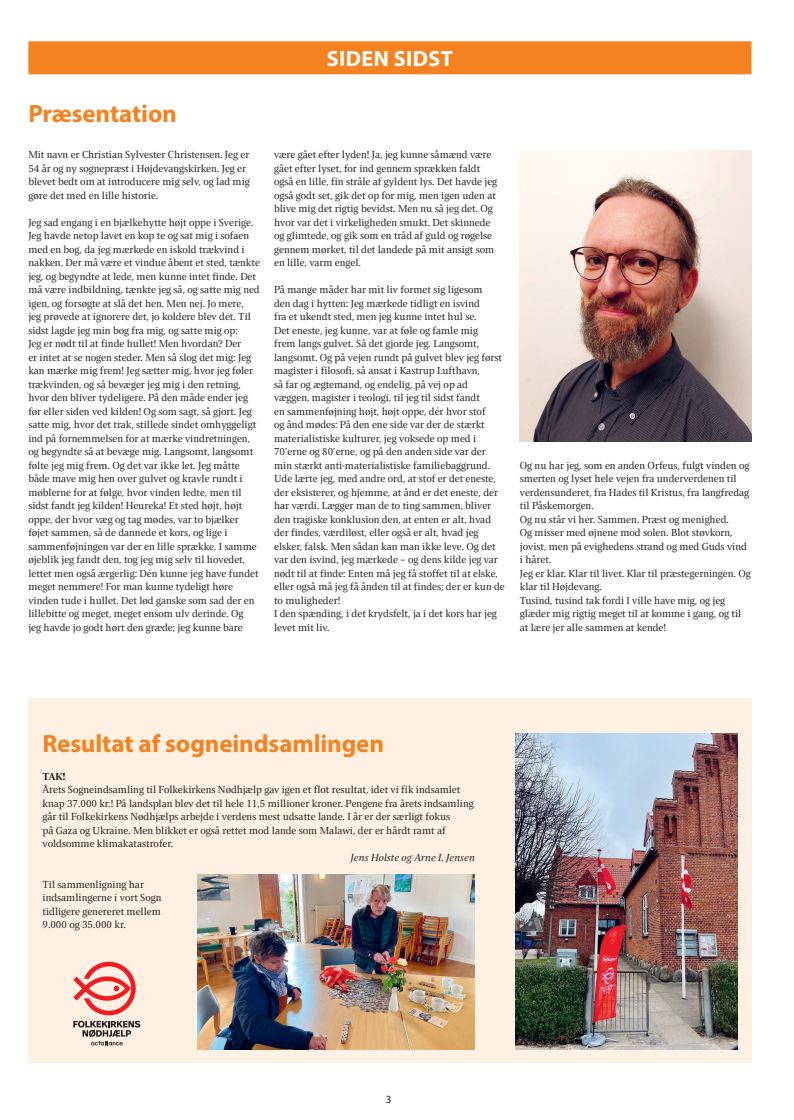
<style>
.page{position:relative;width:794px;height:1120px;background:#fff}
.page>*{position:absolute;margin:0;border:0;box-sizing:border-box;transform-origin:0 0}
.t1{font:700 25px "Myriad Pro";letter-spacing:-.005em;color:#f58220}
.t2{font:700 22px "Myriad Pro";letter-spacing:.02em;color:#fff}
.t3{font:11px/13.5px "Press Serif";color:#231f20}
.t4{font:italic 11px "Press Serif";color:#231f20}
.t5{font:700 11px "Press Serif";color:#231f20}
.t6{font:11px "Myriad Pro";color:#231f20}
</style>
<div class="page">
<div style="left:28px;top:41px;width:723px;height:33px;background:#f58220"></div>
<div style="left:28px;top:698px;width:723px;height:365px;background:#fef0e2"></div>
<svg style="left:73px;top:961px;width:67px;height:84px"></svg>
<img style="left:520px;top:151px;width:231px;height:291px">
<img style="left:515px;top:733px;width:222px;height:316px">
<img style="left:197px;top:874px;width:278px;height:175px">
<h2 class="t2" style="left:327px;top:44px;width:128px">SIDEN SIDST</h2>
<h1 class="t1" style="left:28px;top:97px;width:150px">Præsentation</h1>
<p class="t3" style="left:28px;top:148px;width:223px">Mit navn er Christian Sylvester Christensen. Jeg er 54 år og ny sognepræst i Højdevangskirken. Jeg er blevet bedt om at introducere mig selv, og lad mig gøre det med en lille historie.</p>
<p class="t3" style="left:28px;top:216px;width:233px">Jeg sad engang i en bjælkehytte højt oppe i Sverige.<br>Jeg havde netop lavet en kop te og sat mig i sofaen med en bog, da jeg mærkede en iskold trækvind i nakken. Der må være et vindue åbent et sted, tænkte jeg, og begyndte at lede, men kunne intet finde. Det må være indbildning, tænkte jeg så, og satte mig ned igen, og forsøgte at slå det hen. Men nej. Jo mere,<br>jeg prøvede at ignorere det, jo koldere blev det. Til sidst lagde jeg min bog fra mig, og satte mig op:<br>Jeg er nødt til at finde hullet! Men hvordan? Der<br>er intet at se nogen steder. Men så slog det mig: Jeg kan mærke mig frem! Jeg sætter mig, hvor jeg føler trækvinden, og så bevæger jeg mig i den retning, hvor den bliver tydeligere. På den måde ender jeg før eller siden ved kilden! Og som sagt, så gjort. Jeg satte mig, hvor det trak, stillede sindet omhyggeligt ind på fornemmelsen for at mærke vindretningen, og begyndte så at bevæge mig. Langsomt, langsomt følte jeg mig frem. Og det var ikke let. Jeg måtte både mave mig hen over gulvet og kravle rundt i møblerne for at følge, hvor vinden ledte, men til sidst fandt jeg kilden! Heureka! Et sted højt, højt oppe, der hvor væg og tag mødes, var to bjælker føjet sammen, så de dannede et kors, og lige i sammenføjningen var der en lille sprække. I samme øjeblik jeg fandt den, tog jeg mig selv til hovedet, lettet men også ærgerlig: Dén kunne jeg have fundet meget nemmere! For man kunne tydeligt høre vinden tude i hullet. Det lød ganske som sad der en lillebitte og meget, meget ensom ulv derinde. Og<br>jeg havde jo godt hørt den græde; jeg kunne bare</p>
<p class="t3" style="left:274px;top:148px;width:225px">være gået efter lyden! Ja, jeg kunne såmænd være gået efter lyset, for ind gennem sprækken faldt også en lille, fin stråle af gyldent lys. Det havde jeg også godt set, gik det op for mig, men igen uden at blive mig det rigtig bevidst. Men nu så jeg det. Og hvor var det i virkeligheden smukt. Det skinnede og glimtede, og gik som en tråd af guld og røgelse gennem mørket, til det landede på mit ansigt som en lille, varm engel.</p>
<p class="t3" style="left:274px;top:283px;width:232px">På mange måder har mit liv formet sig ligesom<br>den dag i hytten: Jeg mærkede tidligt en isvind<br>fra et ukendt sted, men jeg kunne intet hul se.<br>Det eneste, jeg kunne, var at føle og famle mig<br>frem langs gulvet. Så det gjorde jeg. Langsomt, langsomt. Og på vejen rundt på gulvet blev jeg først magister i filosofi, så ansat i Kastrup Lufthavn,<br>så far og ægtemand, og endelig, på vej op ad væggen, magister i teologi, til jeg til sidst fandt<br>en sammenføjning højt, højt oppe, dér hvor stof<br>og ånd mødes: På den ene side var der de stærkt materialistiske kulturer, jeg voksede op med i 70’erne og 80’erne, og på den anden side var der min stærkt anti-materialistiske familiebaggrund.<br>Ude lærte jeg, med andre ord, at stof er det eneste, der eksisterer, og hjemme, at ånd er det eneste, der har værdi. Lægger man de to ting sammen, bliver den tragiske konklusion den, at enten er alt, hvad der findes, værdiløst, eller også er alt, hvad jeg elsker, falsk. Men sådan kan man ikke leve. Og det var den isvind, jeg mærkede – og dens kilde jeg var nødt til at finde: Enten må jeg få stoffet til at elske, eller også må jeg få ånden til at findes; der er kun de to muligheder!<br>I den spænding, i det krydsfelt, ja i det kors har jeg levet mit liv.</p>
<p class="t3" style="left:520px;top:458px;width:232px">Og nu har jeg, som en anden Orfeus, fulgt vinden og smerten og lyset hele vejen fra underverdenen til verdensunderet, fra Hades til Kristus, fra langfredag til Påskemorgen.<br>Og nu står vi her. Sammen. Præst og menighed.<br>Og misser med øjnene mod solen. Blot støvkorn, jovist, men på evighedens strand og med Guds vind i håret.<br>Jeg er klar. Klar til livet. Klar til præstegerningen. Og klar til Højdevang.<br>Tusind, tusind tak fordi I ville have mig, og jeg glæder mig rigtig meget til at komme i gang, og til at lære jer alle sammen at kende!</p>
<h1 class="t1" style="left:43px;top:727px;width:343px">Resultat af sogneindsamlingen</h1>
<p class="t5" style="left:43px;top:770px;width:24px">TAK!</p>
<p class="t3" style="left:43px;top:783px;width:433px">Årets Sogneindsamling til Folkekirkens Nødhjælp gav igen et flot resultat, idet vi fik indsamlet knap 37.000 kr.! På landsplan blev det til hele 11,5 millioner kroner. Pengene fra årets indsamling går til Folkekirkens Nødhjælps arbejde i verdens mest udsatte lande. I år er der særligt fokus<br>på Gaza og Ukraine. Men blikket er også rettet mod lande som Malawi, der er hårdt ramt af voldsomme klimakatastrofer.</p>
<p class="t4" style="left:351px;top:851px;width:126px">Jens Holste og Arne I. Jensen</p>
<p class="t3" style="left:43px;top:877px;width:121px">Til sammenligning har indsamlingerne i vort Sogn tidligere genereret mellem<br>9.000 og 35.000 kr.</p>
<p class="t6" style="left:386px;top:1092px;width:7px">3</p>
</div>
